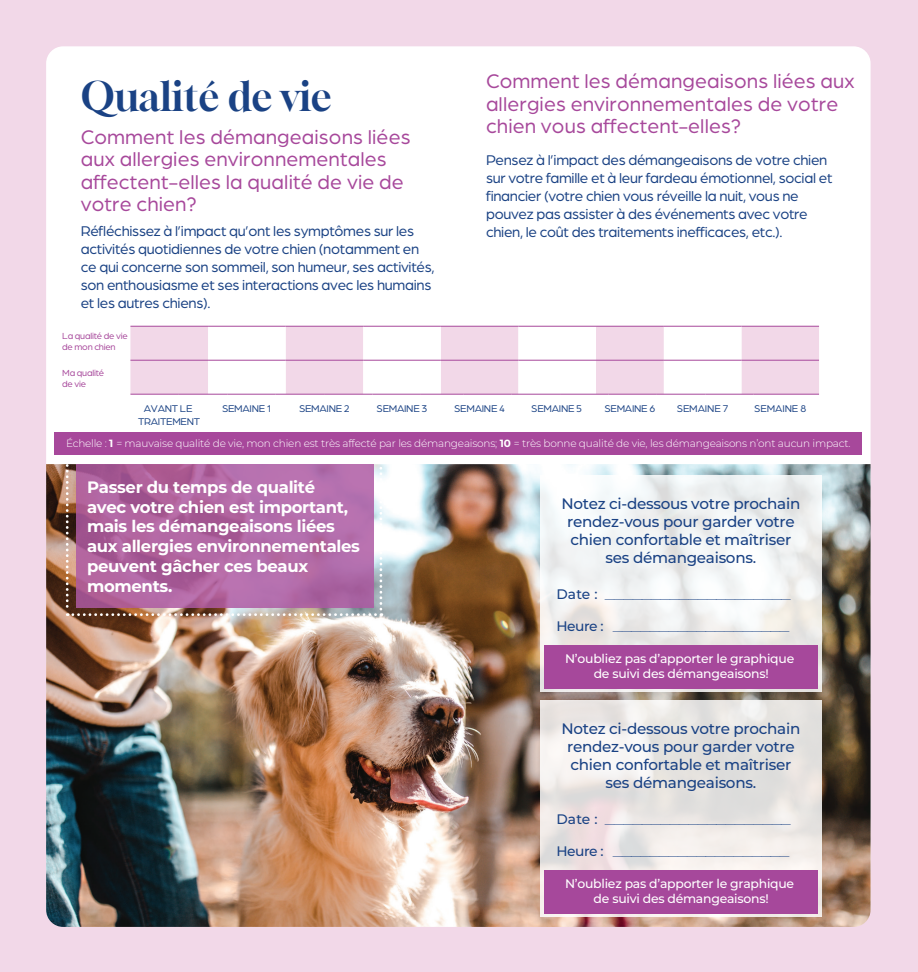
<style>
.page{position:relative;width:918px;height:972px;background:#f2d8e8}
.page>*{position:absolute;margin:0;border:0;box-sizing:border-box;transform-origin:0 0}
.t1{font:39px "Gloock";color:#1a4284}
.t2{font:21px/22.5px "Arboria";letter-spacing:.005em;color:#a7489b}
.t3{font:200 19.35px/31.7px "Montserrat";color:#1a4284}
.t4{font:700 16.5px/19.8px "Montserrat";letter-spacing:-.02em;color:#fff}
.t5{font:500 15.15px/18.1px "Montserrat";letter-spacing:-.02em;color:#1a4284;text-align:center}
.t6{font:15px/18px "Arboria";letter-spacing:-.02em;color:#1a4284}
.t7{font:500 12.45px/14.9px "Montserrat";letter-spacing:-.02em;color:#fff;text-align:center}
.t8{font:300 10.5px "Montserrat";letter-spacing:-.02em;color:#fff}
.t9{font:10.35px "Arboria";letter-spacing:-.025em;color:#1a4284}
.t10{font:9.3px/11.2px "Arboria";letter-spacing:-.025em;color:#a7489b}
.s1{font-weight:700}
.s2{font-weight:500;font-size:13.8px}
</style>
<div class="page">
<div style="left:46px;top:46px;width:825px;height:880px;background:#fff;border-radius:17px"></div>
<img style="left:46px;top:464px;width:825px;height:463px">
<svg style="left:66px;top:454px;width:316px;height:162px;background:#b474a6"></svg>
<svg style="left:540px;top:476px;width:281px;height:216px;fill:#f1f3f3"></svg>
<div style="left:544px;top:645px;width:274px;height:43px;background:#a6489b"></div>
<svg style="left:540px;top:701px;width:281px;height:216px"></svg>
<div style="left:544px;top:870px;width:274px;height:43px;background:#a6489b"></div>
<div style="left:130px;top:327px;width:689px;height:67px;background:#f2d8e8"></div>
<svg style="left:208px;top:327px;width:388px;height:67px"></svg>
<svg style="left:664px;top:327px;width:77px;height:67px"></svg>
<hr style="left:130px;top:326px;width:78px;height:1px;background:#a7489b">
<hr style="left:208px;top:326px;width:78px;height:1px;background:#a7489b">
<hr style="left:286px;top:326px;width:77px;height:1px;background:#a7489b">
<hr style="left:363px;top:326px;width:78px;height:1px;background:#a7489b">
<hr style="left:441px;top:326px;width:77px;height:1px;background:#a7489b">
<hr style="left:518px;top:326px;width:78px;height:1px;background:#a7489b">
<hr style="left:596px;top:326px;width:68px;height:1px;background:#a7489b">
<hr style="left:664px;top:326px;width:77px;height:1px;background:#a7489b">
<hr style="left:741px;top:326px;width:78px;height:1px;background:#a7489b">
<hr style="left:130px;top:360px;width:78px;height:1px;background:#a7489b">
<hr style="left:130px;top:394px;width:49px;height:1px;background:#a7489b">
<hr style="left:208px;top:360px;width:78px;height:1px;background:#a7489b">
<hr style="left:179px;top:394px;width:48px;height:1px;background:#a7489b">
<hr style="left:286px;top:360px;width:77px;height:1px;background:#a7489b">
<hr style="left:227px;top:394px;width:49px;height:1px;background:#a7489b">
<hr style="left:363px;top:360px;width:78px;height:1px;background:#a7489b">
<hr style="left:276px;top:394px;width:48px;height:1px;background:#a7489b">
<hr style="left:441px;top:360px;width:77px;height:1px;background:#a7489b">
<hr style="left:324px;top:394px;width:49px;height:1px;background:#a7489b">
<hr style="left:518px;top:360px;width:78px;height:1px;background:#a7489b">
<hr style="left:373px;top:394px;width:48px;height:1px;background:#a7489b">
<hr style="left:596px;top:360px;width:68px;height:1px;background:#a7489b">
<hr style="left:421px;top:394px;width:42px;height:1px;background:#a7489b">
<hr style="left:664px;top:360px;width:77px;height:1px;background:#a7489b">
<hr style="left:463px;top:394px;width:49px;height:1px;background:#a7489b">
<hr style="left:741px;top:360px;width:78px;height:1px;background:#a7489b">
<hr style="left:512px;top:394px;width:48px;height:1px;background:#a7489b">
<hr style="left:560px;top:394px;width:48px;height:1px;background:#a7489b">
<hr style="left:608px;top:394px;width:49px;height:1px;background:#a7489b">
<hr style="left:657px;top:394px;width:48px;height:1px;background:#a7489b">
<hr style="left:705px;top:394px;width:49px;height:1px;background:#a7489b">
<hr style="left:754px;top:394px;width:65px;height:1px;background:#a7489b">
<div style="left:55px;top:432px;width:807px;height:22px;background:#a7489b"></div>
<h1 class="t1" style="left:81px;top:72px;width:252px">Qualité de vie</h1>
<h2 class="t2" style="left:81px;top:125px;width:331px">Comment les démangeaisons liées aux allergies environnementales affectent-elles la qualité de vie de votre chien?</h2>
<p class="t6" style="left:81px;top:221px;width:355px">Réfléchissez à l’impact qu’ont les symptômes sur les activités quotidiennes de votre chien (notamment en ce qui concerne son sommeil, son humeur, ses activités, son enthousiasme et ses interactions avec les humains et les autres chiens).</p>
<p class="t10" style="left:62px;top:330px;width:67px">La qualité de vie de mon chien</p>
<p class="t10" style="left:62px;top:367px;width:43px">Ma qualité de vie</p>
<h2 class="t2" style="left:486px;top:69px;width:370px">Comment les démangeaisons liées aux allergies environnementales de votre chien vous affectent-elles?</h2>
<p class="t6" style="left:486px;top:151px;width:348px">Pensez à l’impact des démangeaisons de votre chien sur votre famille et à leur fardeau émotionnel, social et financier (votre chien vous réveille la nuit, vous ne pouvez pas assister à des événements avec votre chien, le coût des traitements inefficaces, etc.).</p>
<p class="t9" style="left:144px;top:402px;width:50px">AVANT LE</p>
<p class="t9" style="left:222px;top:402px;width:51px">SEMAINE 1</p>
<p class="t9" style="left:299px;top:402px;width:52px">SEMAINE 2</p>
<p class="t9" style="left:377px;top:402px;width:52px">SEMAINE 3</p>
<p class="t9" style="left:454px;top:402px;width:52px">SEMAINE 4</p>
<p class="t9" style="left:531px;top:402px;width:52px">SEMAINE 5</p>
<p class="t9" style="left:605px;top:402px;width:52px">SEMAINE 6</p>
<p class="t9" style="left:677px;top:402px;width:53px">SEMAINE 7</p>
<p class="t9" style="left:754px;top:402px;width:54px">SEMAINE 8</p>
<p class="t9" style="left:138px;top:414px;width:63px">TRAITEMENT</p>
<p class="t8" style="left:66px;top:436px;width:786px">Échelle : <span class="s1">1</span> = mauvaise qualité de vie, mon chien est très affecté par les démangeaisons; <span class="s1">10</span> = très bonne qualité de vie, les démangeaisons n’ont aucun impact.</p>
<p class="t4" style="left:87px;top:476px;width:274px">Passer du temps de qualité<br>avec votre chien est important, mais les démangeaisons liées aux allergies environnementales peuvent gâcher ces beaux moments.</p>
<p class="t5" style="left:561px;top:494px;width:240px">Notez ci-dessous votre prochain rendez-vous pour garder votre chien confortable et maîtriser ses démangeaisons.</p>
<p class="t3" style="left:556px;top:576px;width:236px"><span class="s2">Date :</span> ____________________<br><span class="s2">Heure :</span> ___________________</p>
<p class="t7" style="left:565px;top:650px;width:231px">N’oubliez pas d’apporter le graphique de suivi des démangeaisons!</p>
<p class="t5" style="left:561px;top:719px;width:240px">Notez ci-dessous votre prochain rendez-vous pour garder votre chien confortable et maîtriser ses démangeaisons.</p>
<p class="t3" style="left:556px;top:801px;width:236px"><span class="s2">Date :</span> ____________________<br><span class="s2">Heure :</span> ___________________</p>
<p class="t7" style="left:565px;top:875px;width:231px">N’oubliez pas d’apporter le graphique de suivi des démangeaisons!</p>
</div>
